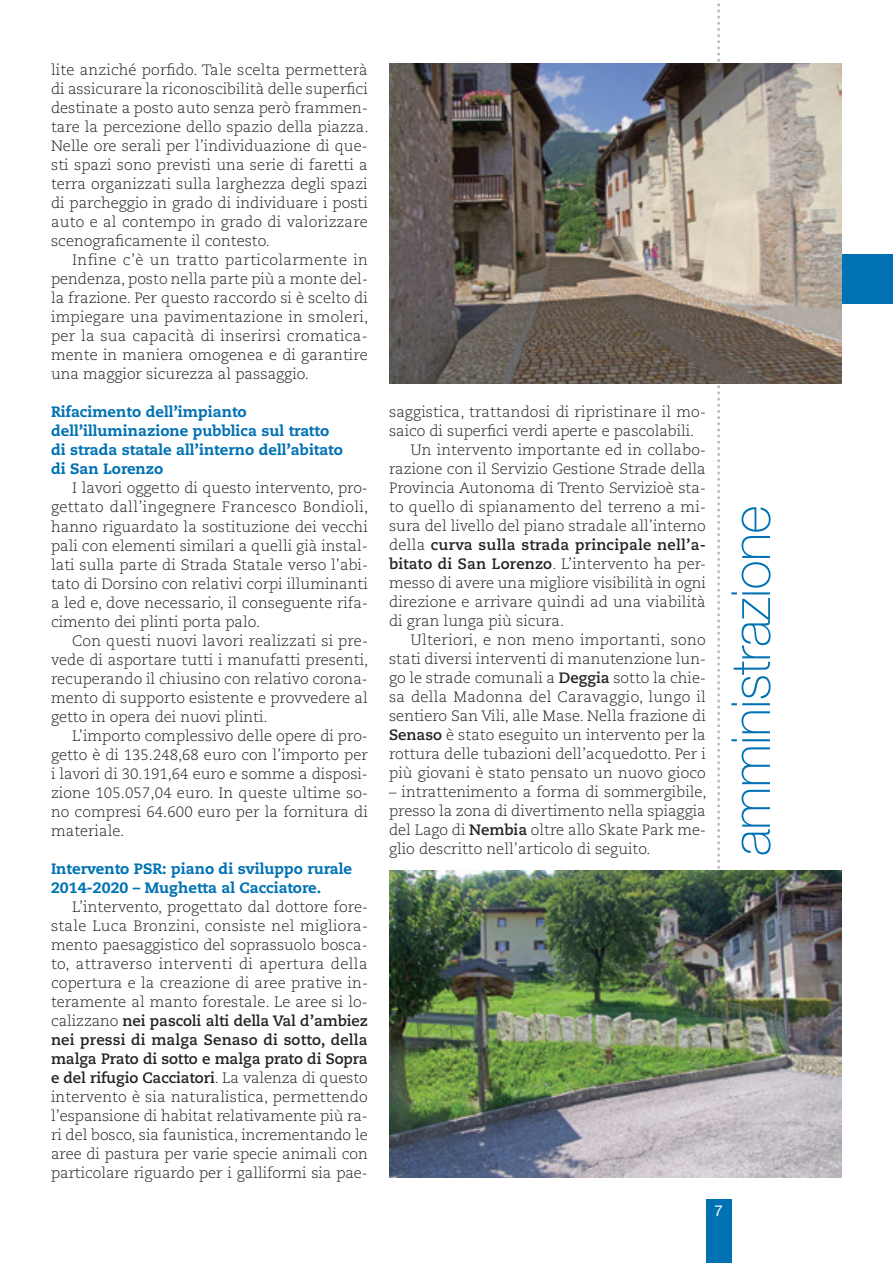
<style>
.page{position:relative;width:893px;height:1263px;background:#fff}
.page>*{position:absolute;margin:0;border:0;box-sizing:border-box;transform-origin:0 0}
.t1{font:100 54px "Helvetica Neue LT Std";letter-spacing:-.01em;color:#0072b4}
.t2{font:300 15px/19px "Caecilia LT Std";color:#222;text-align:justify}
.t3{font:800 15px/19px "Caecilia LT Std";color:#0072b4}
.t4{font:300 15px "Caecilia LT Std";letter-spacing:.02em;color:#222}
.t5{font:700 15px "Caecilia LT Std";letter-spacing:.015em;color:#222}
.t6{font:15px "Helvetica Neue LT Std";color:#fff}
.s1{font-weight:700}
.s2{font-weight:300}
</style>
<div class="page">
<div style="left:731px;top:254px;width:162px;height:50px;background:#0072b4"></div>
<svg style="left:717px;top:3px;width:3px;height:868px"></svg>
<div style="left:706px;top:1199px;width:25px;height:64px;background:#0072b4"></div>
<img style="left:389px;top:871px;width:453px;height:307px">
<img style="left:389px;top:64px;width:453px;height:319px">
<p class="t2" style="left:51px;top:61px;width:319px">lite anziché porfido. Tale scelta permetterà di assicurare la riconoscibilità delle superfici destinate a posto auto senza però frammen&shy;tare la percezione dello spazio della piazza.<br>Nelle ore serali per l’individuazione di que&shy;sti spazi sono previsti una serie di faretti a terra organizzati sulla larghezza degli spazi di parcheggio in grado di individuare i posti auto e al contempo in grado di valorizzare scenograficamente il contesto.</p>
<p class="t2" style="left:51px;top:251px;width:319px;text-indent:21px">Infine c’è un tratto particolarmente in pendenza, posto nella parte più a monte del&shy;la frazione. Per questo raccordo si è scelto di impiegare una pavimentazione in smoleri, per la sua capacità di inserirsi cromatica&shy;mente in maniera omogenea e di garantire una maggior sicurezza al passaggio.</p>
<p class="t3" style="left:51px;top:403px;width:293px">Rifacimento dell’impianto dell’illuminazione pubblica sul tratto di strada statale all’interno dell’abitato di San Lorenzo</p>
<p class="t2" style="left:51px;top:479px;width:319px;text-indent:21px">I lavori oggetto di questo intervento, pro&shy;gettato dall’ingegnere Francesco Bondioli, hanno riguardato la sostituzione dei vecchi pali con elementi similari a quelli già instal&shy;lati sulla parte di Strada Statale verso l’abi&shy;tato di Dorsino con relativi corpi illuminanti a led e, dove necessario, il conseguente rifa&shy;cimento dei plinti porta palo.</p>
<p class="t2" style="left:51px;top:631px;width:319px;text-indent:21px">Con questi nuovi lavori realizzati si pre&shy;vede di asportare tutti i manufatti presenti, recuperando il chiusino con relativo corona&shy;mento di supporto esistente e provvedere al getto in opera dei nuovi plinti.</p>
<p class="t2" style="left:51px;top:726px;width:318px;text-indent:21px">L’importo complessivo delle opere di pro&shy;getto è di 135.248,68 euro con l’importo per i lavori di 30.191,64 euro e somme a disposi&shy;zione 105.057,04 euro. In queste ultime so&shy;no compresi 64.600 euro per la fornitura di materiale.</p>
<p class="t3" style="left:51px;top:859px;width:303px">Intervento PSR: piano di sviluppo rurale<br>2014-2020 – Mughetta al Cacciatore.</p>
<p class="t2" style="left:51px;top:897px;width:318px;text-indent:21px">L’intervento, progettato dal dottore fore&shy;stale Luca Bronzini, consiste nel migliora&shy;mento paesaggistico del soprassuolo bosca&shy;to, attraverso interventi di apertura della copertura e la creazione di aree prative in&shy;teramente al manto forestale. Le aree si lo&shy;calizzano <span class="s1">nei pascoli alti della Val d’ambiez nei pressi di malga Senaso di sotto, della malga Prato di sotto e malga prato di Sopra e del rifugio Cacciatori</span>. La valenza di questo intervento è sia naturalistica, permettendo l’espansione di habitat relativamente più ra&shy;ri del bosco, sia faunistica, incrementando le aree di pastura per varie specie animali con particolare riguardo per i galliformi sia pae-</p>
<p class="t2" style="left:389px;top:402px;width:318px">saggistica, trattandosi di ripristinare il mo-</p>
<p class="t2" style="left:389px;top:421px;width:307px">saico di superfici verdi aperte e pascolabili.</p>
<p class="t2" style="left:410px;top:440px;width:297px">Un intervento importante ed in collabo-</p>
<p class="t2" style="left:389px;top:459px;width:318px">razione con il Servizio Gestione Strade della</p>
<p class="t2" style="left:389px;top:478px;width:318px">Provincia Autonoma di Trento Servizioè sta-</p>
<p class="t2" style="left:389px;top:497px;width:318px">to quello di spianamento del terreno a mi-</p>
<p class="t2" style="left:389px;top:516px;width:318px">sura del livello del piano stradale all’interno</p>
<p class="t5" style="left:389px;top:535px;width:318px"><span class="s2">della</span> curva sulla strada principale nell’a-</p>
<p class="t2" style="left:389px;top:554px;width:318px"><span class="s1">bitato di San Lorenzo</span>. L’intervento ha per-</p>
<p class="t2" style="left:389px;top:573px;width:318px">messo di avere una migliore visibilità in ogni</p>
<p class="t2" style="left:389px;top:592px;width:318px">direzione e arrivare quindi ad una viabilità</p>
<p class="t2" style="left:389px;top:611px;width:177px">di gran lunga più sicura.</p>
<p class="t4" style="left:410px;top:631px;width:297px">Ulteriori, e non meno importanti, sono</p>
<p class="t2" style="left:389px;top:649px;width:318px">stati diversi interventi di manutenzione lun-</p>
<p class="t2" style="left:389px;top:668px;width:318px">go le strade comunali a <span class="s1">Deggia</span> sotto la chie-</p>
<p class="t4" style="left:389px;top:688px;width:318px">sa della Madonna del Caravaggio, lungo il</p>
<p class="t2" style="left:389px;top:706px;width:318px">sentiero San Vili, alle Mase. Nella frazione di</p>
<p class="t2" style="left:389px;top:725px;width:318px"><span class="s1">Senaso</span> è stato eseguito un intervento per la</p>
<p class="t2" style="left:389px;top:744px;width:318px">rottura delle tubazioni dell’acquedotto. Per i</p>
<p class="t2" style="left:389px;top:763px;width:318px">più giovani è stato pensato un nuovo gioco</p>
<p class="t2" style="left:389px;top:782px;width:319px">– intrattenimento a forma di sommergibile, presso la zona di divertimento nella spiaggia del Lago di <span class="s1">Nembia</span> oltre allo Skate Park me&shy;glio descritto nell’articolo di seguito.</p>
<h1 class="t1" style="left:720px;top:856px;width:352px;rotate:-90deg">amministrazione</h1>
<p class="t6" style="left:714px;top:1202px;width:10px">7</p>
</div>
